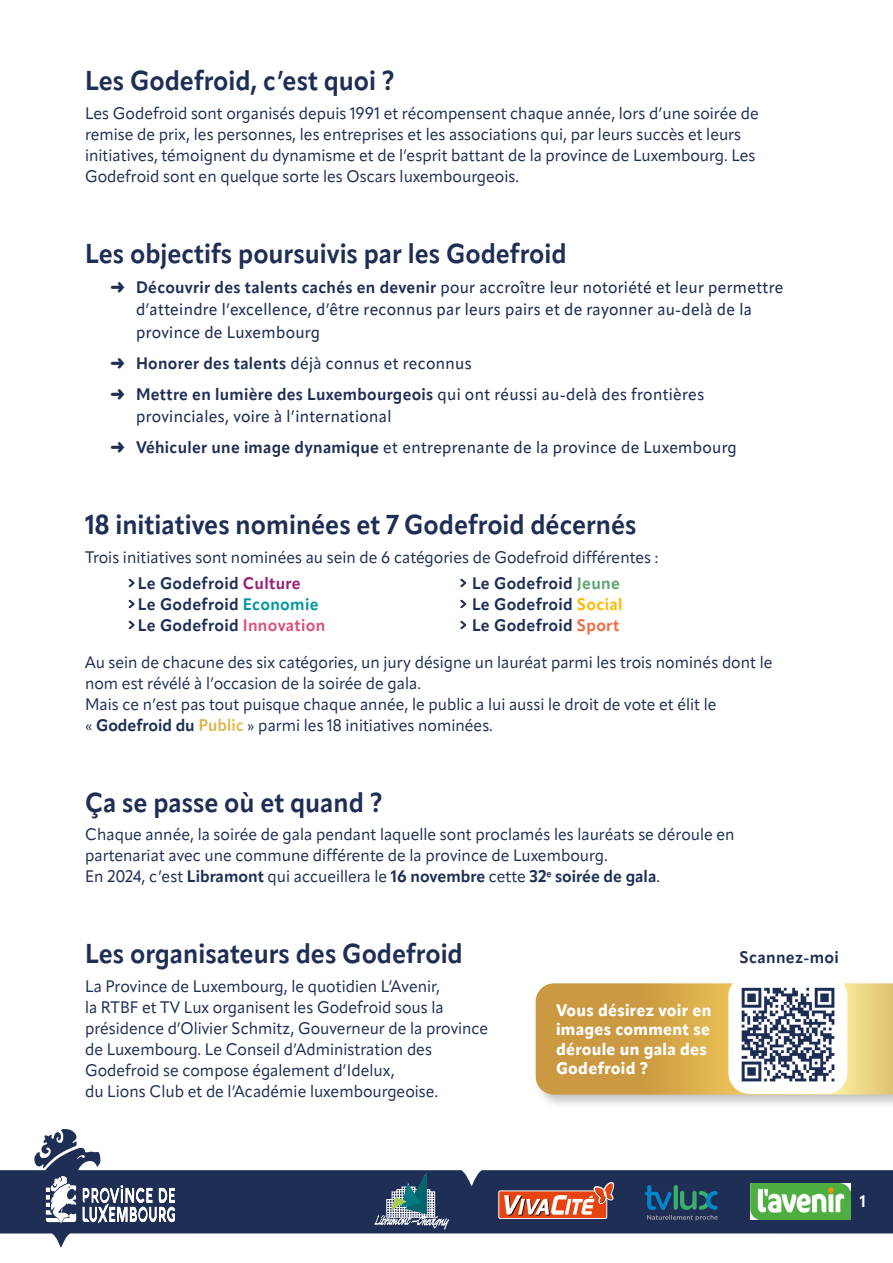
<style>
.page{position:relative;width:893px;height:1263px;background:#fff}
.page>*{position:absolute;margin:0;border:0;box-sizing:border-box;transform-origin:0 0}
.t1{font:700 27px "Apparat";color:#1f2e55;scale:.93 1}
.t2{font:16.5px/21px "Apparat";color:#1f2e55;scale:.96 1}
.t3{font:500 16.5px/22.5px "Apparat";letter-spacing:.02em;color:#1f2e55;scale:.95 1}
.t4{font:700 16.5px/21px "Apparat";letter-spacing:.02em;color:#1f2e55;scale:.96 1}
.t5{font:800 16.5px/19.5px "Apparat";letter-spacing:.02em;color:#fff;scale:.96 1}
.t6{font:700 16.5px "Apparat";color:#fff;scale:.93 1}
.s1{font-weight:700}
.s2{color:#9b1e75}
.s3{color:#00989e}
.s4{color:#de5179}
.s5{color:#5fa371}
.s6{color:#fbba00}
.s7{color:#ed6d43}
.s8{font-weight:700;color:#fff}
</style>
<div class="page">
<div style="left:533px;top:980px;width:360px;height:130px;background:#000;opacity:.24"></div>
<svg style="left:536px;top:983px;width:357px;height:111px;background:#d6ac53"></svg>
<div style="left:728px;top:975px;width:119px;height:119px;background:#fff;border-radius:21px"></div>
<img style="left:741px;top:987px;width:94px;height:95px">
<svg style="left:0;top:1148px;width:893px;height:99px;fill:#1f2e55"></svg>
<svg style="left:34px;top:1129px;width:43px;height:39px"></svg>
<svg style="left:46px;top:1176px;width:30px;height:47px"></svg>
<svg style="left:83px;top:1185px;width:92px;height:38px"></svg>
<div style="left:499px;top:1191px;width:108px;height:27px;background:#e74310;border-radius:2px"></div>
<div style="left:498px;top:1190px;width:109px;height:29px;border:1px solid #fff;border-radius:2px"></div>
<svg style="left:504px;top:1182px;width:110px;height:33px"></svg>
<svg style="left:645px;top:1185px;width:73px;height:36px;background:#24516c"></svg>
<img style="left:751px;top:1183px;width:99px;height:36px">
<svg style="left:374px;top:1171px;width:75px;height:58px;background:#48627a"></svg>
<svg style="left:129px;top:579px;width:6px;height:8px"></svg>
<svg style="left:460px;top:579px;width:6px;height:8px"></svg>
<svg style="left:129px;top:600px;width:6px;height:8px"></svg>
<svg style="left:460px;top:600px;width:6px;height:8px"></svg>
<svg style="left:129px;top:621px;width:6px;height:8px"></svg>
<svg style="left:460px;top:621px;width:6px;height:8px"></svg>
<h1 class="t1" style="left:85px;top:64px;width:335px">Les Godefroid, c’est quoi ?</h1>
<p class="t2" style="left:85px;top:102px;width:703px">Les Godefroid sont organisés depuis 1991 et récompensent chaque année, lors d’une soirée de remise de prix, les personnes, les entreprises et les associations qui, par leurs succès et leurs initiatives, témoignent du dynamisme et de l’esprit battant de la province de Luxembourg. Les Godefroid sont en quelque sorte les Oscars luxembourgeois.</p>
<h1 class="t1" style="left:85px;top:237px;width:519px">Les objectifs poursuivis par les Godefroid</h1>
<p class="t3" style="left:136px;top:276px;width:683px;text-indent:-26px">➜ <span class="s1">Découvrir des talents cachés en devenir</span> pour accroître leur notoriété et leur permettre d’atteindre l’excellence, d’être reconnus par leurs pairs et de rayonner au-delà de la province de Luxembourg</p>
<p class="t3" style="left:111px;top:347px;width:626px;line-height:31px">➜ <span class="s1">Honorer des talents</span> déjà connus et reconnus<br>➜ <span class="s1">Mettre en lumière des Luxembourgeois</span> qui ont réussi au-delà des frontières</p>
<p class="t3" style="left:111px;top:401px;width:661px;line-height:31px;text-indent:26px">provinciales, voire à l’international<br>➜ <span class="s1">Véhiculer une image dynamique</span> et entreprenante de la province de Luxembourg</p>
<h1 class="t1" style="left:85px;top:508px;width:595px">18 initiatives nominées et 7 Godefroid décernés</h1>
<p class="t2" style="left:85px;top:546px;width:599px">Trois initiatives sont nominées au sein de 6 catégories de Godefroid différentes :</p>
<p class="t4" style="left:138px;top:573px;width:197px">Le Godefroid <span class="s2">Culture<br></span>Le Godefroid <span class="s3">Economie<br></span>Le Godefroid <span class="s4">Innovation</span></p>
<p class="t4" style="left:472px;top:573px;width:158px">Le Godefroid <span class="s5">Jeune<br></span>Le Godefroid <span class="s6">Social<br></span>Le Godefroid <span class="s7">Sport</span></p>
<p class="t2" style="left:85px;top:651px;width:718px">Au sein de chacune des six catégories, un jury désigne un lauréat parmi les trois nominés dont le nom est révélé à l’occasion de la soirée de gala.<br>Mais ce n’est pas tout puisque chaque année, le public a lui aussi le droit de vote et élit le<br>« <span class="s1">Godefroid du</span> <span class="s8">Public</span> » parmi les 18 initiatives nominées.</p>
<h1 class="t1" style="left:85px;top:786px;width:322px">Ça se passe où et quand ?</h1>
<p class="t2" style="left:85px;top:824px;width:678px">Chaque année, la soirée de gala pendant laquelle sont proclamés les lauréats se déroule en partenariat avec une commune différente de la province de Luxembourg.<br>En 2024, c’est <span class="s1">Libramont</span> qui accueillera le <span class="s1">16 novembre</span> cette <span class="s1">32</span><sup>e</sup> <span class="s1">soirée de gala</span>.</p>
<h1 class="t1" style="left:85px;top:937px;width:408px">Les organisateurs des Godefroid</h1>
<p class="t2" style="left:85px;top:975px;width:422px">La Province de Luxembourg, le quotidien L’Avenir,<br>la RTBF et TV Lux organisent les Godefroid sous la présidence d’Olivier Schmitz, Gouverneur de la province de Luxembourg. Le Conseil d’Administration des Godefroid se compose également d’Idelux,<br>du Lions Club et de l’Académie luxembourgeoise.</p>
<p class="t5" style="left:556px;top:1000px;width:163px">Vous désirez voir en images comment se déroule un gala des<br>Godefroid ?</p>
<p class="t4" style="left:739px;top:947px;width:105px">Scannez-moi</p>
<p class="t6" style="left:860px;top:1191px;width:8px">1</p>
</div>
